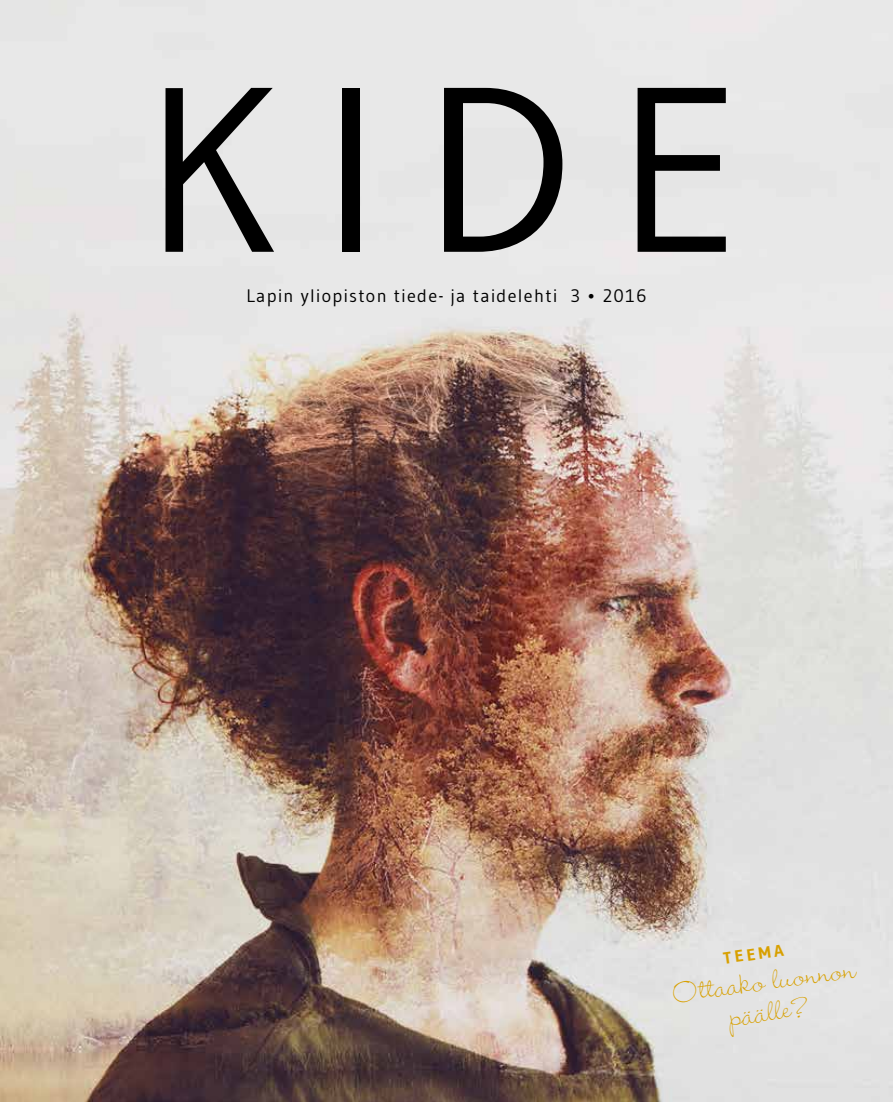
<style>
.page{position:relative;width:893px;height:1102px;background:#fff}
.page>*{position:absolute;margin:0;border:0;box-sizing:border-box;transform-origin:0 0}
.t1{font:234px "Gudea";color:#000}
.t2{font:300 37.5px/31.5px "Wendy LP Std";color:#d8a000;text-align:center}
.t3{font:18px "Gudea";letter-spacing:.075em;color:#000}
.t4{font:700 16.35px "Gudea";color:#d8a000}
</style>
<div class="page">
<img style="left:0;top:0;width:893px;height:1101px">
<h1 class="t1" style="left:144px;top:24px;width:600px">KIDE</h1>
<p class="t3" style="left:246px;top:285px;width:402px">Lapin yliopiston tiede- ja taidelehti 3 • 2016</p>
<p class="t4" style="left:722px;top:947px;width:62px;rotate:-8deg">TEEMA</p>
<h2 class="t2" style="left:671px;top:978px;width:186px;rotate:-8deg">Ottaako luonnon päälle?</h2>
</div>
